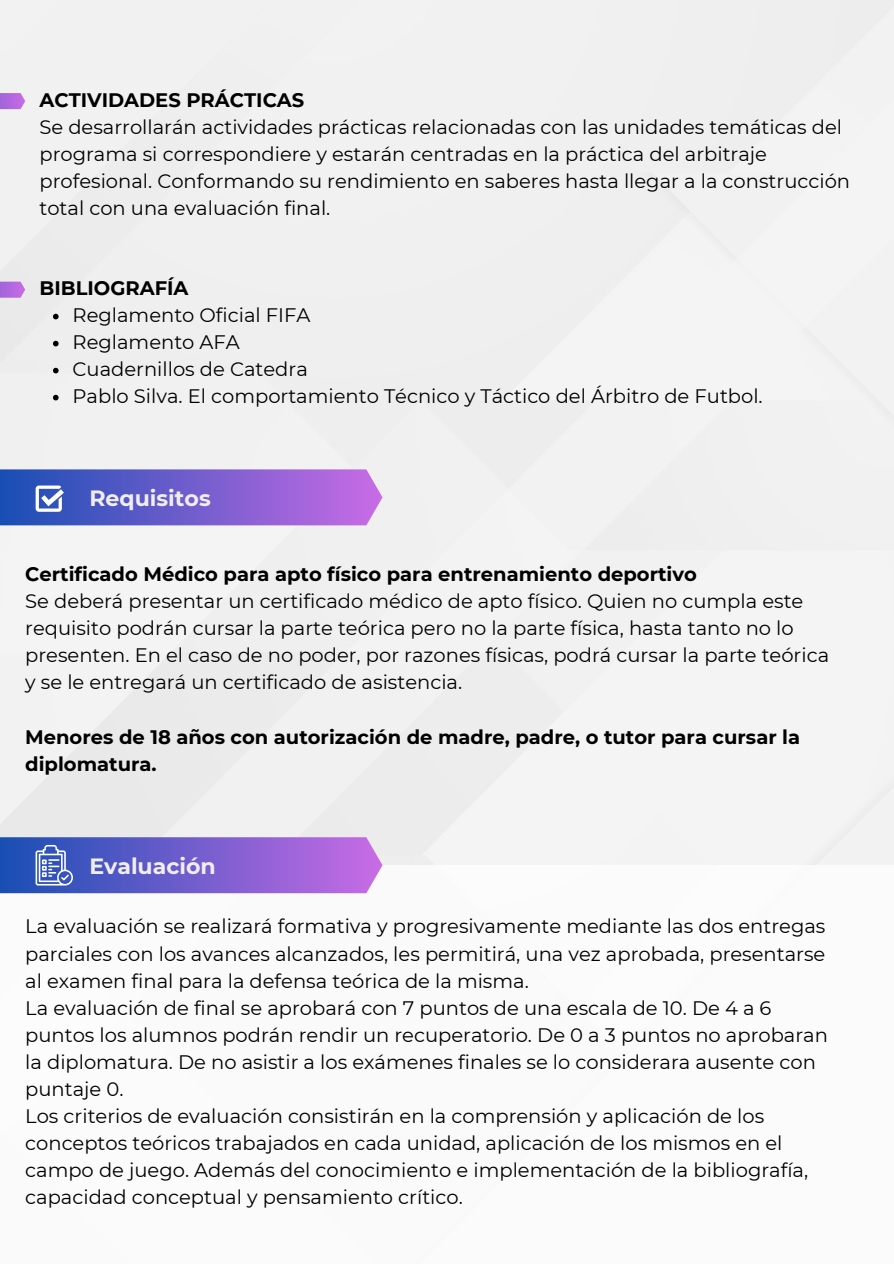
<style>
.page{position:relative;width:894px;height:1264px;background:#fff}
.page>*{position:absolute;margin:0;border:0;box-sizing:border-box;transform-origin:0 0}
.t1{font:700 22.05px "Montserrat";color:#f1eded}
.t2{font:19.5px/27px "Montserrat";color:#000001}
.t3{font:700 19.5px/27px "Montserrat";color:#000001}
</style>
<div class="page">
<svg style="left:0;top:93px;width:25px;height:16px"></svg>
<svg style="left:0;top:282px;width:25px;height:16px"></svg>
<svg style="left:0;top:469px;width:382px;height:56px;background:#7663ce"></svg>
<svg style="left:0;top:837px;width:382px;height:56px;background:#7764ce"></svg>
<svg style="left:53px;top:314px;width:6px;height:5px"></svg>
<svg style="left:53px;top:341px;width:6px;height:5px"></svg>
<svg style="left:53px;top:368px;width:6px;height:5px"></svg>
<svg style="left:53px;top:395px;width:6px;height:5px"></svg>
<p class="t3" style="left:39px;top:86px;width:266px">ACTIVIDADES PRÁCTICAS</p>
<p class="t2" style="left:39px;top:113px;width:811px">Se desarrollarán actividades prácticas relacionadas con las unidades temáticas del programa si correspondiere y estarán centradas en la práctica del arbitraje profesional. Conformando su rendimiento en saberes hasta llegar a la construcción total con una evaluación final.</p>
<p class="t3" style="left:39px;top:274px;width:150px">BIBLIOGRAFÍA</p>
<p class="t2" style="left:73px;top:301px;width:691px">Reglamento Oficial FIFA<br>Reglamento AFA<br>Cuadernillos de Catedra<br>Pablo Silva. El comportamiento Técnico y Táctico del Árbitro de Futbol.</p>
<h1 class="t1" style="left:89px;top:484px;width:123px">Requisitos</h1>
<p class="t3" style="left:25px;top:561px;width:673px">Certificado Médico para apto físico para entrenamiento deportivo</p>
<h3 class="t2" style="left:25px;top:588px;width:805px">Se deberá presentar un certificado médico de apto físico. Quien no cumpla este requisito podrán cursar la parte teórica pero no la parte física, hasta tanto no lo presenten. En el caso de no poder, por razones físicas, podrá cursar la parte teórica y se le entregará un certificado de asistencia.</h3>
<p class="t3" style="left:25px;top:723px;width:776px">Menores de 18 años con autorización de madre, padre, o tutor para cursar la diplomatura.</p>
<p class="t1" style="left:89px;top:852px;width:128px">Evaluación</p>
<p class="t2" style="left:25px;top:913px;width:801px;text-align:justify">La evaluación se realizará formativa y progresivamente mediante las dos entregas parciales con los avances alcanzados, les permitirá, una vez aprobada, presentarse al examen final para la defensa teórica de la misma.</p>
<h1 class="t2" style="left:25px;top:994px;width:804px">La evaluación de final se aprobará con 7 puntos de una escala de 10. De 4 a 6 puntos los alumnos podrán rendir un recuperatorio. De 0 a 3 puntos no aprobaran la diplomatura. De no asistir a los exámenes finales se lo considerara ausente con puntaje 0.</h1>
<p class="t2" style="left:25px;top:1102px;width:784px">Los criterios de evaluación consistirán en la comprensión y aplicación de los conceptos teóricos trabajados en cada unidad, aplicación de los mismos en el campo de juego. Además del conocimiento e implementación de la bibliografía, capacidad conceptual y pensamiento crítico.</p>
</div>
